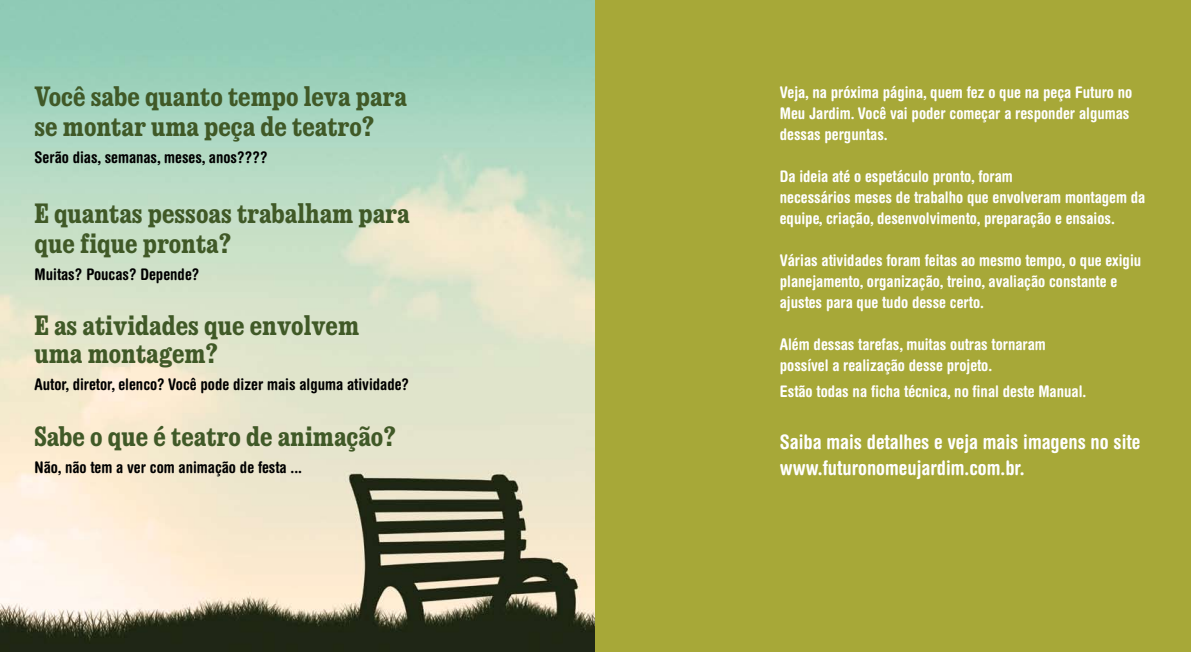
<style>
.page{position:relative;width:1191px;height:652px;background:#fff}
.page>*{position:absolute;margin:0;border:0;box-sizing:border-box;transform-origin:0 0}
.t1{font:29px/30px "Audebaud";color:#405927}
.t2{font:700 condensed 20px/26px "Helvetica Rounded";color:#fff}
.t3{font:700 condensed 16px/21px "Helvetica Rounded";color:#fff}
.t4{font:700 condensed 16px "Helvetica Rounded";color:#000}
</style>
<div class="page">
<img style="left:0;top:0;width:595px;height:652px">
<div style="left:595px;top:0;width:596px;height:652px;background:#a7a838"></div>
<h1 class="t1" style="left:35px;top:83px;width:374px">Você sabe quanto tempo leva para se montar uma peça de teatro?</h1>
<p class="t4" style="left:35px;top:147px;width:235px">Serão dias, semanas, meses, anos????</p>
<h1 class="t1" style="left:35px;top:200px;width:376px">E quantas pessoas trabalham para que fique pronta?</h1>
<p class="t4" style="left:35px;top:264px;width:166px">Muitas? Poucas? Depende?</p>
<h1 class="t1" style="left:35px;top:313px;width:326px;line-height:28px">E as atividades que envolvem uma montagem?</h1>
<p class="t4" style="left:35px;top:374px;width:376px">Autor, diretor, elenco? Você pode dizer mais alguma atividade?</p>
<h1 class="t1" style="left:35px;top:423px;width:363px">Sabe o que é teatro de animação?</h1>
<p class="t4" style="left:35px;top:457px;width:269px">Não, não tem a ver com animação de festa ...</p>
<p class="t3" style="left:780px;top:81px;width:354px">Veja, na próxima página, quem fez o que na peça Futuro no<br>Meu Jardim. Você vai poder começar a responder algumas dessas perguntas.</p>
<p class="t3" style="left:780px;top:165px;width:367px">Da ideia até o espetáculo pronto, foram<br>necessários meses de trabalho que envolveram montagem da equipe, criação, desenvolvimento, preparação e ensaios.</p>
<p class="t3" style="left:780px;top:249px;width:363px">Várias atividades foram feitas ao mesmo tempo, o que exigiu planejamento, organização, treino, avaliação constante e ajustes para que tudo desse certo.</p>
<p class="t3" style="left:780px;top:333px;width:267px">Além dessas tarefas, muitas outras tornaram possível a realização desse projeto.</p>
<p class="t3" style="left:780px;top:380px;width:308px">Estão todas na ficha técnica, no final deste Manual.</p>
<p class="t2" style="left:780px;top:428px;width:362px">Saiba mais detalhes e veja mais imagens no site www.futuronomeujardim.com.br.</p>
</div>
